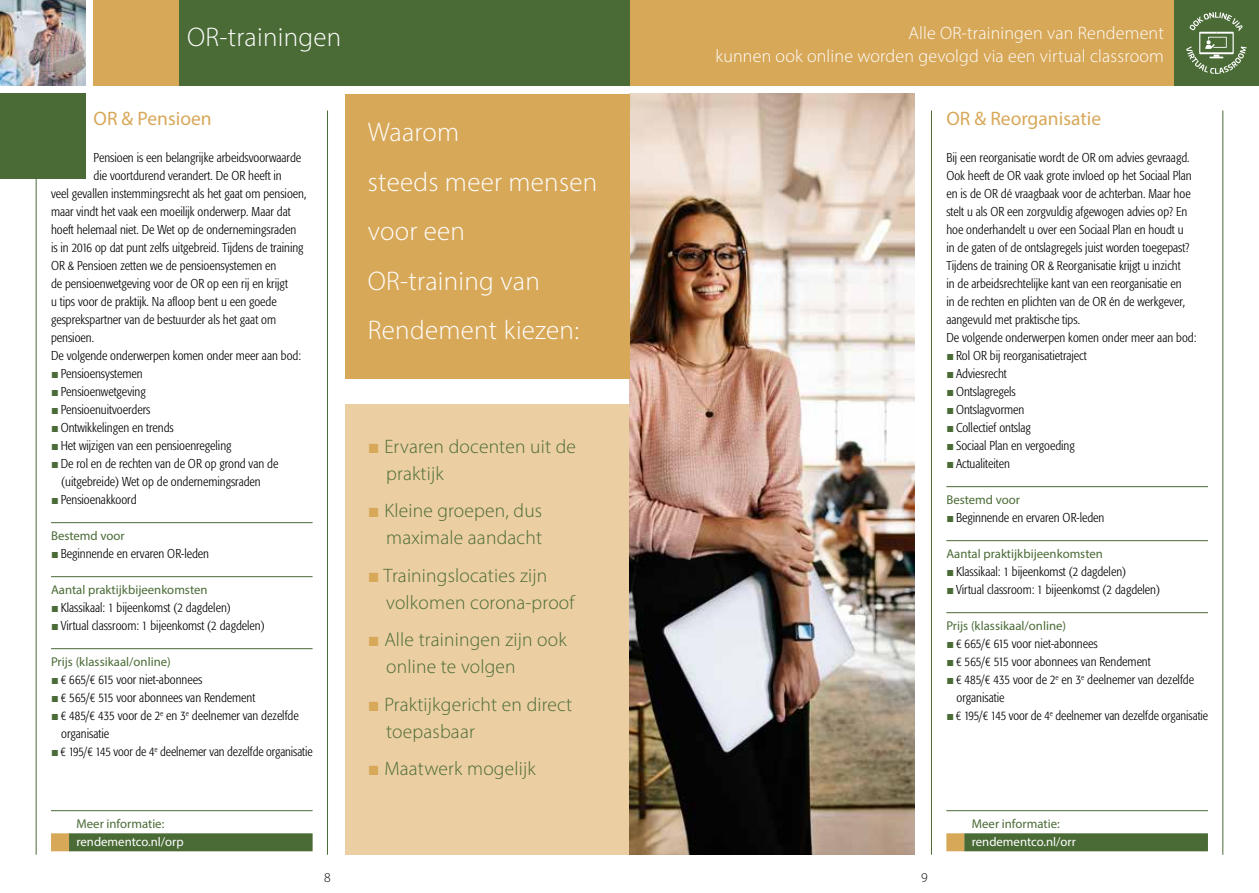
<style>
.page{position:relative;width:1259px;height:893px;background:#fff}
.page>*{position:absolute;margin:0;border:0;box-sizing:border-box;transform-origin:0 0}
.t1{font:300 27px/49.5px "Myriad Pro";letter-spacing:.01em;color:#fff}
.t2{font:300 19.5px/27px "Myriad Pro";letter-spacing:.01em;color:#4a6b36}
.t3{font:19.5px "Myriad Pro";color:#d8a859}
.t4{font:300 18px/22.5px "Myriad Pro";letter-spacing:.01em;color:#fff;text-align:right}
.t5{font:300 13.5px "Myriad Pro";color:#000}
.t6{font:300 condensed 12.75px/18px "Formata";color:#000}
.t7{font:12.75px "Myriad Pro";color:#4a6b36}
.t8{font:12.75px "Myriad Pro";color:#fff}
.s1{font-family:"Arial GEO";font-weight:400;font-stretch:normal;color:#4a6b36}
.s2{font-family:"Arial GEO";font-weight:400;color:#d8a859}
</style>
<div class="page">
<div style="left:344px;top:404px;width:285px;height:451px;background:#ebcea2"></div>
<hr style="left:36px;top:111px;width:1px;height:744px;background:#4a6b36">
<hr style="left:946px;top:486px;width:262px;height:1px;background:#4a6b36">
<hr style="left:946px;top:540px;width:262px;height:1px;background:#4a6b36">
<hr style="left:946px;top:612px;width:262px;height:1px;background:#4a6b36">
<hr style="left:946px;top:810px;width:262px;height:1px;background:#4a6b36">
<div style="left:946px;top:833px;width:18px;height:18px;background:#d8a859"></div>
<div style="left:964px;top:833px;width:244px;height:18px;background:#4a6b36"></div>
<hr style="left:51px;top:522px;width:262px;height:1px;background:#4a6b36">
<hr style="left:51px;top:576px;width:262px;height:1px;background:#4a6b36">
<hr style="left:51px;top:648px;width:262px;height:1px;background:#4a6b36">
<hr style="left:51px;top:810px;width:262px;height:1px;background:#4a6b36">
<div style="left:51px;top:833px;width:18px;height:18px;background:#d8a859"></div>
<div style="left:69px;top:833px;width:244px;height:18px;background:#4a6b36"></div>
<div style="left:0;top:94px;width:85px;height:85px;background:#4a6b36"></div>
<div style="left:1174px;top:0;width:85px;height:85px;background:#4a6b36"></div>
<div style="left:629px;top:0;width:545px;height:85px;background:#d8a859"></div>
<svg style="left:1186px;top:12px;width:60px;height:62px"></svg>
<hr style="left:327px;top:111px;width:1px;height:744px;background:#4a6b36">
<hr style="left:1222px;top:111px;width:1px;height:744px;background:#4a6b36">
<hr style="left:931px;top:111px;width:1px;height:744px;background:#4a6b36">
<div style="left:170px;top:0;width:459px;height:85px;background:#4a6b36"></div>
<img style="left:0;top:0;width:85px;height:85px">
<div style="left:94px;top:0;width:85px;height:85px;background:#d8a859"></div>
<img style="left:629px;top:94px;width:285px;height:761px">
<div style="left:344px;top:94px;width:285px;height:284px;background:#d8a859"></div>
<h1 class="t1" style="left:187px;top:12px;width:156px">OR-trainingen</h1>
<h3 class="t4" style="left:715px;top:22px;width:450px">Alle OR-trainingen van Rendement<br>kunnen ook online worden gevolgd via een virtual classroom</h3>
<h2 class="t3" style="left:94px;top:107px;width:120px">OR &amp; Pensioen</h2>
<p class="t6" style="left:94px;top:149px;width:209px">Pensioen is een belangrijke arbeidsvoorwaarde</p>
<p class="t6" style="left:94px;top:167px;width:190px">die voortdurend verandert. De OR heeft in</p>
<p class="t6" style="left:51px;top:185px;width:257px">veel gevallen instemmingsrecht als het gaat om pensioen,</p>
<p class="t6" style="left:51px;top:203px;width:241px">maar vindt het vaak een moeilijk onderwerp. Maar dat</p>
<p class="t6" style="left:51px;top:221px;width:247px">hoeft helemaal niet. De Wet op de ondernemingsraden</p>
<p class="t6" style="left:51px;top:239px;width:254px">is in 2016 op dat punt zelfs uitgebreid. Tijdens de training</p>
<p class="t6" style="left:51px;top:257px;width:227px">OR &amp; Pensioen zetten we de pensioensystemen en</p>
<p class="t6" style="left:51px;top:275px;width:238px">de pensioenwetgeving voor de OR op een rij en krijgt</p>
<p class="t6" style="left:51px;top:293px;width:227px">u tips voor de praktijk. Na afloop bent u een goede</p>
<p class="t6" style="left:51px;top:311px;width:226px">gesprekspartner van de bestuurder als het gaat om</p>
<p class="t6" style="left:51px;top:329px;width:45px">pensioen.</p>
<p class="t6" style="left:51px;top:347px;width:251px">De volgende onderwerpen komen onder meer aan bod:</p>
<p class="t6" style="left:51px;top:365px;width:93px"><span class="s1">■</span> Pensioensystemen</p>
<p class="t6" style="left:51px;top:383px;width:96px"><span class="s1">■</span> Pensioenwetgeving</p>
<p class="t6" style="left:51px;top:401px;width:101px"><span class="s1">■</span> Pensioenuitvoerders</p>
<p class="t6" style="left:51px;top:419px;width:124px"><span class="s1">■</span> Ontwikkelingen en trends</p>
<p class="t6" style="left:51px;top:437px;width:182px"><span class="s1">■</span> Het wijzigen van een pensioenregeling</p>
<p class="t6" style="left:51px;top:455px;width:229px;text-align:center"><span class="s1">■</span> De rol en de rechten van de OR op grond van de (uitgebreide) Wet op de ondernemingsraden</p>
<p class="t6" style="left:51px;top:491px;width:87px"><span class="s1">■</span> Pensioenakkoord</p>
<p class="t7" style="left:51px;top:528px;width:75px">Bestemd voor</p>
<p class="t6" style="left:51px;top:545px;width:160px"><span class="s1">■</span> Beginnende en ervaren OR-leden</p>
<p class="t7" style="left:51px;top:582px;width:158px">Aantal praktijkbijeenkomsten</p>
<p class="t6" style="left:51px;top:599px;width:181px"><span class="s1">■</span> Klassikaal: 1 bijeenkomst (2 dagdelen)</p>
<p class="t6" style="left:51px;top:617px;width:215px"><span class="s1">■</span> Virtual classroom: 1 bijeenkomst (2 dagdelen)</p>
<p class="t7" style="left:51px;top:654px;width:121px">Prijs (klassikaal/online)</p>
<p class="t6" style="left:51px;top:671px;width:153px"><span class="s1">■</span> € 665/€ 615 voor niet-abonnees</p>
<p class="t6" style="left:51px;top:689px;width:206px"><span class="s1">■</span> € 565/€ 515 voor abonnees van Rendement</p>
<p class="t6" style="left:61px;top:707px;width:239px;text-indent:-10px"><span class="s1">■</span> € 485/€ 435 voor de 2<sup>e</sup> en 3<sup>e</sup> deelnemer van dezelfde organisatie</p>
<p class="t6" style="left:51px;top:743px;width:263px"><span class="s1">■</span>€ 195/€ 145 voor de 4<sup>e</sup> deelnemer van dezelfde organisatie</p>
<h1 class="t1" style="left:368px;top:107px;width:231px">Waarom<br>steeds meer mensen voor een<br>OR-training van<br>Rendement kiezen:</h1>
<h2 class="t2" style="left:386px;top:432px;width:191px;text-indent:-18px"><span class="s2">■</span> Ervaren docenten uit de praktijk</h2>
<h2 class="t2" style="left:368px;top:497px;width:176px;text-align:right"><span class="s2">■</span> Kleine groepen, dus maximale aandacht</h2>
<h2 class="t2" style="left:386px;top:561px;width:190px;text-indent:-18px"><span class="s2">■</span> Trainingslocaties zijn volkomen corona-proof</h2>
<h2 class="t2" style="left:386px;top:626px;width:182px;text-indent:-18px"><span class="s2">■</span> Alle trainingen zijn ook online te volgen</h2>
<h2 class="t2" style="left:386px;top:690px;width:188px;text-indent:-18px"><span class="s2">■</span> Praktijkgericht en direct toepasbaar</h2>
<h2 class="t2" style="left:368px;top:755px;width:169px"><span class="s2">■</span> Maatwerk mogelijk</h2>
<h2 class="t3" style="left:946px;top:107px;width:156px">OR &amp; Reorganisatie</h2>
<p class="t6" style="left:946px;top:149px;width:251px">Bij een reorganisatie wordt de OR om advies gevraagd.<br>Ook heeft de OR vaak grote invloed op het Sociaal Plan en is de OR dé vraagbaak voor de achterban. Maar hoe stelt u als OR een zorgvuldig afgewogen advies op? En hoe onderhandelt u over een Sociaal Plan en houdt u<br>in de gaten of de ontslagregels juist worden toegepast?<br>Tijdens de training OR &amp; Reorganisatie krijgt u inzicht<br>in de arbeidsrechtelijke kant van een reorganisatie en<br>in de rechten en plichten van de OR én de werkgever, aangevuld met praktische tips.<br>De volgende onderwerpen komen onder meer aan bod:</p>
<p class="t6" style="left:946px;top:347px;width:142px"><span class="s1">■</span> Rol OR bij reorganisatietraject</p>
<p class="t6" style="left:946px;top:365px;width:62px"><span class="s1">■</span> Adviesrecht</p>
<p class="t6" style="left:946px;top:383px;width:71px"><span class="s1">■</span> Ontslagregels</p>
<p class="t6" style="left:946px;top:401px;width:79px"><span class="s1">■</span> Ontslagvormen</p>
<p class="t6" style="left:946px;top:419px;width:86px"><span class="s1">■</span> Collectief ontslag</p>
<p class="t6" style="left:946px;top:437px;width:130px"><span class="s1">■</span> Sociaal Plan en vergoeding</p>
<p class="t6" style="left:946px;top:455px;width:65px"><span class="s1">■</span> Actualiteiten</p>
<p class="t7" style="left:946px;top:492px;width:75px">Bestemd voor</p>
<p class="t6" style="left:946px;top:509px;width:160px"><span class="s1">■</span> Beginnende en ervaren OR-leden</p>
<p class="t7" style="left:946px;top:546px;width:158px">Aantal praktijkbijeenkomsten</p>
<p class="t6" style="left:946px;top:563px;width:181px"><span class="s1">■</span> Klassikaal: 1 bijeenkomst (2 dagdelen)</p>
<p class="t6" style="left:946px;top:581px;width:215px"><span class="s1">■</span> Virtual classroom: 1 bijeenkomst (2 dagdelen)</p>
<p class="t7" style="left:946px;top:618px;width:121px">Prijs (klassikaal/online)</p>
<p class="t6" style="left:946px;top:635px;width:153px"><span class="s1">■</span> € 665/€ 615 voor niet-abonnees</p>
<p class="t6" style="left:946px;top:653px;width:206px"><span class="s1">■</span> € 565/€ 515 voor abonnees van Rendement</p>
<p class="t6" style="left:956px;top:671px;width:239px;text-indent:-10px"><span class="s1">■</span> € 485/€ 435 voor de 2<sup>e</sup> en 3<sup>e</sup> deelnemer van dezelfde organisatie</p>
<p class="t6" style="left:946px;top:707px;width:263px"><span class="s1">■</span>€ 195/€ 145 voor de 4<sup>e</sup> deelnemer van dezelfde organisatie</p>
<p class="t7" style="left:77px;top:816px;width:89px">Meer informatie:</p>
<p class="t8" style="left:77px;top:834px;width:109px">rendementco.nl/orp</p>
<p class="t7" style="left:972px;top:816px;width:89px">Meer informatie:</p>
<p class="t8" style="left:972px;top:834px;width:106px">rendementco.nl/orr</p>
<p class="t5" style="left:324px;top:869px;width:8px">8</p>
<p class="t5" style="left:921px;top:869px;width:8px">9</p>
</div>
